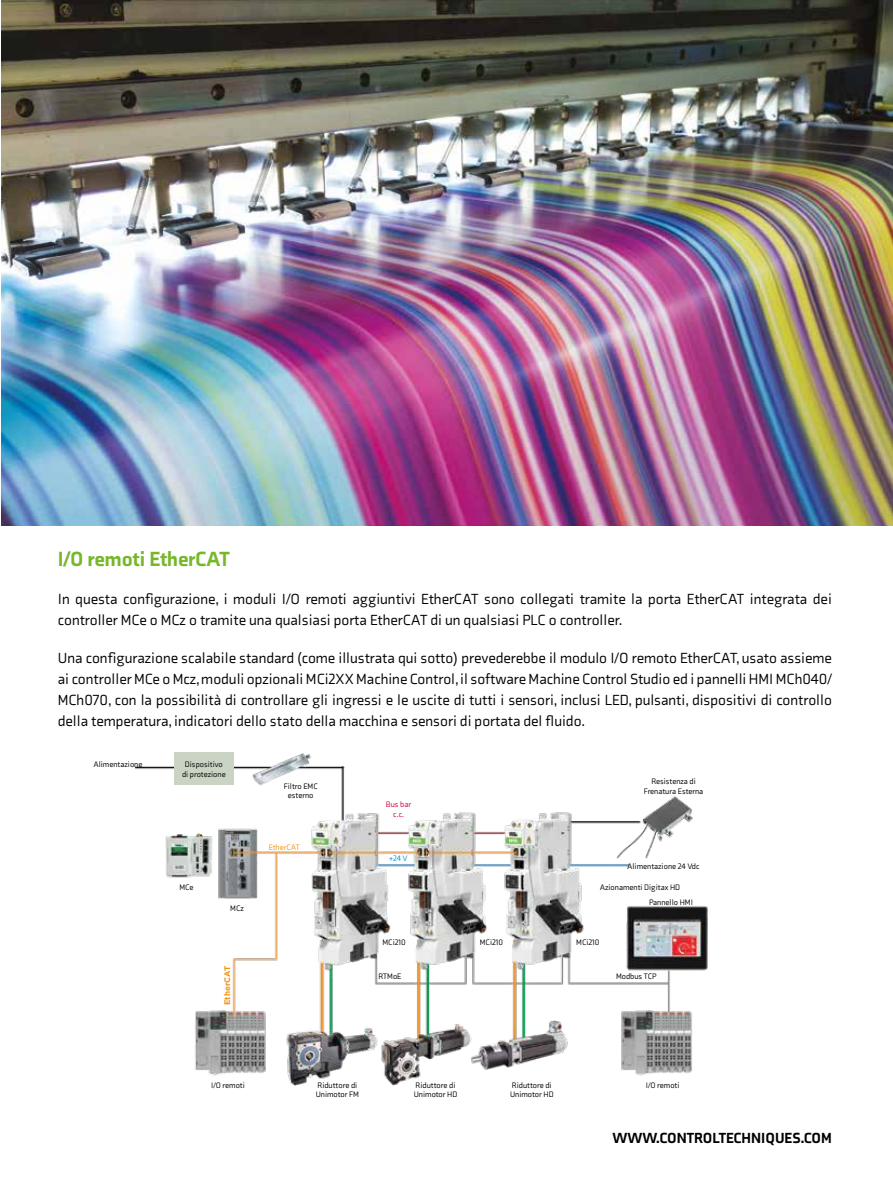
<style>
.page{position:relative;width:893px;height:1191px;background:#fff}
.page>*{position:absolute;margin:0;border:0;box-sizing:border-box;transform-origin:0 0}
.t1{font:900 21px "Axia";color:#76b82a}
.t2{font:15px/21px "Axia";color:#000}
.t3{font:900 15px "Axia";color:#000}
.t4{font:8.1px/9.8px "Axia";color:#000;text-align:center}
.t5{font:8.1px/9.8px "Axia";color:#d0043c;text-align:center}
.t6{font:700 8.1px "Gotham";color:#f39313}
.t7{font:8.1px "Axia";color:#f39313}
.t8{font:8.1px "Axia";color:#008fcf}
</style>
<div class="page">
<img style="left:1px;top:0;width:892px;height:525px">
<img style="left:136px;top:753px;width:572px;height:332px">
<div style="left:174px;top:752px;width:60px;height:33px;background:#c9d4c4"></div>
<h1 class="t1" style="left:58px;top:546px;width:173px">I/O remoti EtherCAT</h1>
<p class="t2" style="left:58px;top:588px;width:775px">In questa configurazione, i moduli I/O remoti aggiuntivi EtherCAT sono collegati tramite la porta EtherCAT integrata dei controller MCe o MCz o tramite una qualsiasi porta EtherCAT di un qualsiasi PLC o controller.</p>
<p class="t2" style="left:58px;top:647px;width:776px;text-align:justify">Una configurazione scalabile standard (come illustrata qui sotto) prevederebbe il modulo I/O remoto EtherCAT, usato assieme ai controller MCe o Mcz, moduli opzionali MCi2XX Machine Control, il software Machine Control Studio ed i pannelli HMI MCh040/ MCh070, con la possibilità di controllare gli ingressi e le uscite di tutti i sensori, inclusi LED, pulsanti, dispositivi di controllo della temperatura, indicatori dello stato della macchina e sensori di portata del fluido.</p>
<p class="t4" style="left:93px;top:759px;width:51px">Alimentazione</p>
<p class="t4" style="left:182px;top:759px;width:45px">Dispositivo di protezione</p>
<p class="t4" style="left:644px;top:776px;width:61px">Resistenza di<br>Frenatura Esterna</p>
<p class="t4" style="left:284px;top:781px;width:36px">Filtro EMC esterno</p>
<p class="t4" style="left:179px;top:882px;width:15px">MCe</p>
<p class="t4" style="left:230px;top:903px;width:15px">MCz</p>
<p class="t6" style="left:222px;top:1005px;width:41px;rotate:-90deg">EtherCAT</p>
<p class="t7" style="left:269px;top:842px;width:32px">EtherCAT</p>
<p class="t5" style="left:386px;top:799px;width:27px">Bus bar c.c.</p>
<p class="t8" style="left:389px;top:853px;width:20px">+24 V</p>
<p class="t4" style="left:382px;top:937px;width:25px">MCi210</p>
<p class="t4" style="left:480px;top:937px;width:25px">MCi210</p>
<p class="t4" style="left:627px;top:861px;width:74px">Alimentazione 24 Vdc</p>
<p class="t4" style="left:649px;top:897px;width:45px">Pannello HMI</p>
<p class="t4" style="left:600px;top:882px;width:82px">Azionamenti Digitax HD</p>
<p class="t4" style="left:576px;top:937px;width:25px">MCi210</p>
<p class="t4" style="left:378px;top:971px;width:25px">RTMoE</p>
<p class="t4" style="left:616px;top:971px;width:42px">Modbus TCP</p>
<p class="t4" style="left:211px;top:1080px;width:35px">I/O remoti</p>
<p class="t4" style="left:316px;top:1080px;width:45px;text-align:left">Riduttore di<br>Unimotor FM</p>
<p class="t4" style="left:414px;top:1080px;width:45px;text-align:left">Riduttore di<br>Unimotor HD</p>
<p class="t4" style="left:510px;top:1080px;width:45px;text-align:left">Riduttore di<br>Unimotor HD</p>
<p class="t4" style="left:646px;top:1080px;width:35px">I/O remoti</p>
<p class="t3" style="left:612px;top:1128px;width:221px">WWW.CONTROLTECHNIQUES.COM</p>
</div>
